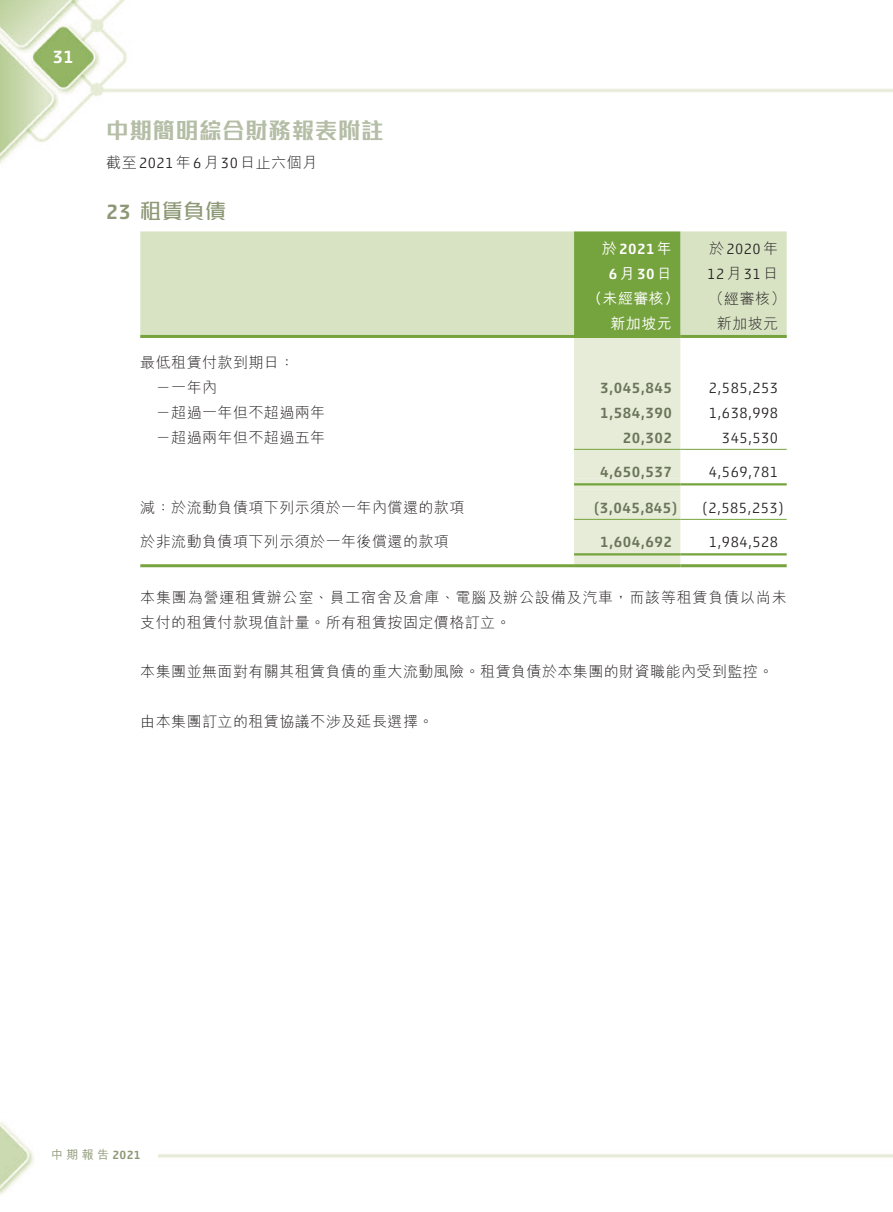
<style>
.page{position:relative;width:893px;height:1212px;background:#fff}
.page>*{position:absolute;margin:0;border:0;box-sizing:border-box;transform-origin:0 0}
.t1{font:700 22.5px "M Stiff Hei HK";letter-spacing:.03em;color:#b4bda5}
._3__標題{font:500 21px "M Stiff Hei HK";color:#8d9876}
._3__標題-2{font:500 21px "Akko Pro";color:#8d9876}
.t2{font:500 18px "Akko Pro";color:#fff}
._1__內文{font:300 15px "M Hei HK";letter-spacing:.03em;color:#231f20}
._1__內文-2{font:300 15px "Akko Pro";letter-spacing:.03em;color:#231f20}
._1__內文-3{font:300 15px/24.8px "M Hei HK";letter-spacing:.055em;color:#231f20}
._1__內文-4{font:500 15px "Akko Pro";letter-spacing:.03em;color:#6b755b}
._1__內文-5{font:500 15px "Akko Pro";letter-spacing:.03em;color:#fff}
._1__內文-6{font:500 15px "M Hei HK";letter-spacing:.03em;color:#fff}
.t3{font:500 12px "M Hei HK";color:#8d9876}
.s1{font-family:"Akko Pro"}
.s2{font-family:"M Hei HK"}
.s3{font-weight:700}
</style>
<div class="page">
<img style="left:0;top:0;width:892px;height:1195px">
<div style="left:51px;top:1139px;width:106px;height:21px;background:#fff"></div>
<div style="left:140px;top:231px;width:647px;height:104px;background:#d8e3c4"></div>
<svg style="left:574px;top:231px;width:106px;height:333px;background:#c1d4a5"></svg>
<hr style="left:140px;top:335px;width:434px;height:3px;background:#75a33d">
<hr style="left:574px;top:335px;width:106px;height:3px;background:#75a33d">
<hr style="left:680px;top:335px;width:107px;height:3px;background:#75a33d">
<hr style="left:574px;top:449px;width:106px;height:1px;background:#75a33d">
<hr style="left:680px;top:449px;width:107px;height:1px;background:#75a33d">
<hr style="left:574px;top:483px;width:106px;height:2px;background:#75a33d">
<hr style="left:680px;top:483px;width:107px;height:2px;background:#75a33d">
<hr style="left:574px;top:519px;width:106px;height:1px;background:#75a33d">
<hr style="left:680px;top:519px;width:107px;height:1px;background:#75a33d">
<hr style="left:574px;top:553px;width:106px;height:2px;background:#75a33d">
<hr style="left:680px;top:553px;width:107px;height:2px;background:#75a33d">
<hr style="left:140px;top:564px;width:434px;height:3px;background:#75a33d">
<hr style="left:574px;top:564px;width:106px;height:3px;background:#75a33d">
<hr style="left:680px;top:564px;width:107px;height:3px;background:#75a33d">
<p class="t2" style="left:53px;top:46px;width:22px">31</p>
<h1 class="t1" style="left:106px;top:120px;width:279px">中期簡明綜合財務報表附註</h1>
<p class="_1__內文" style="left:106px;top:155px;width:212px">截至<span class="s1">2021</span>年<span class="s1">6</span>月<span class="s1">30</span>日止六個月</p>
<p class="_3__標題-2" style="left:106px;top:199px;width:26px">23</p>
<p class="_3__標題" style="left:140px;top:200px;width:87px">租賃負債</p>
<p class="_1__內文" style="left:140px;top:355px;width:156px">最低租賃付款到期日：</p>
<p class="_1__內文" style="left:156px;top:380px;width:63px">－一年內</p>
<p class="_1__內文" style="left:156px;top:405px;width:171px">－超過一年但不超過兩年</p>
<p class="_1__內文" style="left:156px;top:429px;width:171px">－超過兩年但不超過五年</p>
<p class="_1__內文" style="left:140px;top:499px;width:326px">減：於流動負債項下列示須於一年內償還的款項</p>
<p class="_1__內文" style="left:140px;top:534px;width:310px">於非流動負債項下列示須於一年後償還的款項</p>
<p class="_1__內文-5" style="left:602px;top:240px;width:72px"><span class="s2">於</span>2021<span class="s2">年</span></p>
<p class="_1__內文-5" style="left:609px;top:265px;width:64px">6<span class="s2">月</span>30<span class="s2">日</span></p>
<p class="_1__內文-6" style="left:587px;top:287px;width:94px"><span class="s3">（</span>未經審核<span class="s3">(</span></p>
<p class="_1__內文-6" style="left:610px;top:312px;width:63px">新加坡元</p>
<p class="_1__內文-2" style="left:709px;top:240px;width:71px"><span class="s2">於</span>2020<span class="s2">年</span></p>
<p class="_1__內文-2" style="left:707px;top:265px;width:72px">12<span class="s2">月</span>31<span class="s2">日</span></p>
<p class="_1__內文" style="left:709px;top:291px;width:78px">（經審核(</p>
<p class="_1__內文" style="left:717px;top:315px;width:63px">新加坡元</p>
<p class="_1__內文-4" style="left:600px;top:379px;width:73px">3,045,845</p>
<p class="_1__內文-2" style="left:709px;top:379px;width:71px">2,585,253</p>
<p class="_1__內文-4" style="left:600px;top:403px;width:73px">1,584,390</p>
<p class="_1__內文-2" style="left:709px;top:404px;width:71px">1,638,998</p>
<p class="_1__內文-4" style="left:623px;top:428px;width:50px">20,302</p>
<p class="_1__內文-2" style="left:722px;top:428px;width:58px">345,530</p>
<p class="_1__內文-4" style="left:600px;top:462px;width:73px">4,650,537</p>
<p class="_1__內文-2" style="left:709px;top:463px;width:71px">4,569,781</p>
<p class="_1__內文-4" style="left:594px;top:498px;width:85px">)3,045,845(</p>
<p class="_1__內文-2" style="left:702px;top:498px;width:83px">)2,585,253(</p>
<p class="_1__內文-4" style="left:600px;top:532px;width:73px">1,604,692</p>
<p class="_1__內文-2" style="left:709px;top:533px;width:71px">1,984,528</p>
<p class="_1__內文-3" style="left:140px;top:585px;width:648px">本集團為營運租賃辦公室、員工宿舍及倉庫、電腦及辦公設備及汽車，而該等租賃負債以尚未支付的租賃付款現值計量。所有租賃按固定價格訂立。</p>
<p class="_1__內文" style="left:140px;top:664px;width:634px">本集團並無面對有關其租賃負債的重大流動風險。租賃負債於本集團的財資職能內受到監控。</p>
<p class="_1__內文" style="left:140px;top:714px;width:295px">由本集團訂立的租賃協議不涉及延長選擇。</p>
<p class="t3" style="left:51px;top:1145px;width:91px">中期報告 <span class="s1">2021</span></p>
</div>
